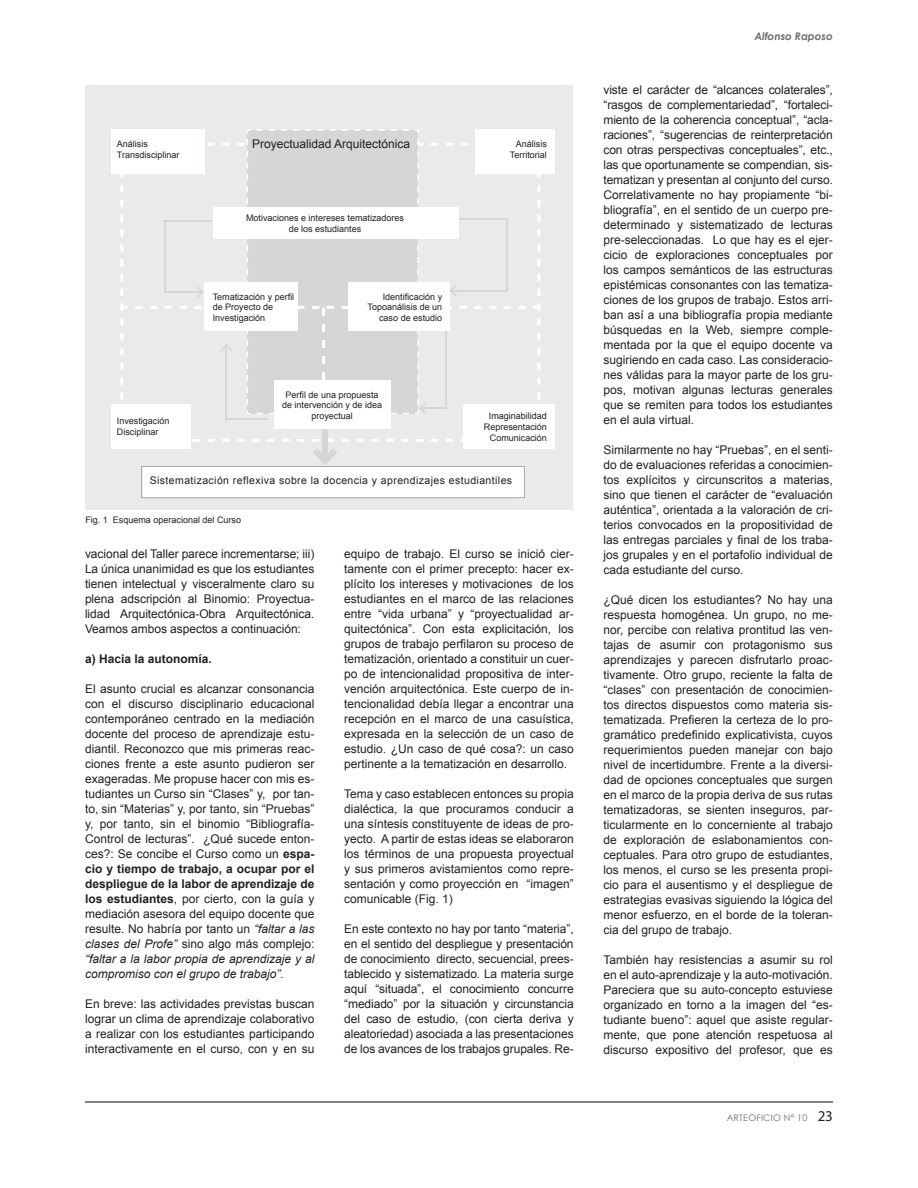
<style>
.page{position:relative;width:918px;height:1188px;background:#fff}
.page>*{position:absolute;margin:0;border:0;box-sizing:border-box;transform-origin:0 0}
.t1{font:12px/15px "Arial";color:#231f20;text-align:justify}
.t2{font:700 12px "Arial";color:#231f20}
.t3{font:10.5px "Arial";letter-spacing:.04em;color:#231f20}
.t4{font:italic 700 10.5px "Century Gothic";color:#6c6d70}
.t5{font:9px/10.8px "Arial";color:#231f20;text-align:right}
.t6{font:9px "Century Gothic";letter-spacing:.025em;color:#6c6d70}
.s1{font-weight:700}
.s2{font-style:italic}
.s3{font-family:"Myriad Pro";font-size:15px;color:#231f20}
</style>
<div class="page">
<hr style="left:85px;top:1101px;width:748px;height:2px;background:#808285">
<div style="left:86px;top:85px;width:487px;height:425px;background:#e9eaeb"></div>
<svg style="left:120px;top:143px;width:420px;height:299px"></svg>
<div style="left:142px;top:466px;width:383px;height:32px;background:#fff"></div>
<div style="left:111px;top:130px;width:94px;height:44px;background:#fff"></div>
<div style="left:475px;top:130px;width:80px;height:44px;background:#fff"></div>
<div style="left:111px;top:404px;width:79px;height:44px;background:#fff"></div>
<div style="left:463px;top:404px;width:92px;height:44px;background:#fff"></div>
<svg style="left:237px;top:143px;width:10px;height:14px"></svg>
<svg style="left:419px;top:143px;width:4px;height:14px"></svg>
<div style="left:247px;top:129px;width:172px;height:285px;background:#d5d6d8"></div>
<div style="left:213px;top:207px;width:246px;height:32px;background:#fff"></div>
<div style="left:205px;top:282px;width:93px;height:49px;background:#fff"></div>
<div style="left:348px;top:282px;width:101px;height:49px;background:#fff"></div>
<div style="left:274px;top:380px;width:117px;height:49px;background:#fff"></div>
<svg style="left:120px;top:303px;width:8px;height:8px"></svg>
<svg style="left:135px;top:306px;width:7px;height:3px"></svg>
<svg style="left:150px;top:306px;width:7px;height:3px"></svg>
<svg style="left:165px;top:306px;width:7px;height:3px"></svg>
<svg style="left:179px;top:306px;width:8px;height:3px"></svg>
<svg style="left:194px;top:306px;width:7px;height:3px"></svg>
<svg style="left:298px;top:306px;width:7px;height:3px"></svg>
<svg style="left:341px;top:306px;width:7px;height:3px"></svg>
<svg style="left:459px;top:306px;width:8px;height:3px"></svg>
<svg style="left:474px;top:306px;width:7px;height:3px"></svg>
<svg style="left:489px;top:306px;width:7px;height:3px"></svg>
<svg style="left:504px;top:306px;width:7px;height:3px"></svg>
<svg style="left:518px;top:306px;width:8px;height:3px"></svg>
<svg style="left:533px;top:303px;width:7px;height:8px"></svg>
<svg style="left:312px;top:306px;width:22px;height:10px"></svg>
<svg style="left:322px;top:324px;width:3px;height:8px"></svg>
<svg style="left:322px;top:340px;width:3px;height:8px"></svg>
<svg style="left:322px;top:356px;width:3px;height:8px"></svg>
<svg style="left:322px;top:372px;width:3px;height:8px"></svg>
<div style="left:322px;top:430px;width:6px;height:31px;background:#d5d6d8"></div>
<svg style="left:313px;top:449px;width:24px;height:16px"></svg>
<hr style="left:164px;top:220px;width:48px;height:2px;background:#d5d6d8">
<hr style="left:164px;top:220px;width:1px;height:72px;background:#d5d6d8">
<hr style="left:164px;top:292px;width:39px;height:1px;background:#d5d6d8">
<svg style="left:196px;top:286px;width:8px;height:13px"></svg>
<hr style="left:459px;top:219px;width:49px;height:1px;background:#d5d6d8">
<hr style="left:506px;top:219px;width:2px;height:72px;background:#d5d6d8">
<hr style="left:451px;top:290px;width:57px;height:2px;background:#d5d6d8">
<svg style="left:449px;top:285px;width:8px;height:12px"></svg>
<hr style="left:445px;top:332px;width:2px;height:76px;background:#d5d6d8">
<svg style="left:417px;top:399px;width:30px;height:15px"></svg>
<hr style="left:227px;top:419px;width:41px;height:1px;background:#d5d6d8">
<hr style="left:225px;top:345px;width:2px;height:75px;background:#d5d6d8">
<svg style="left:220px;top:344px;width:12px;height:8px"></svg>
<p class="t5" style="left:117px;top:139px;width:33px">Análisis</p>
<p class="t1" style="left:252px;top:137px;width:160px">Proyectualidad Arquitectónica</p>
<p class="t5" style="left:117px;top:150px;width:64px">Transdisciplinar</p>
<p class="t5" style="left:510px;top:139px;width:38px">Análisis<br>Territorial</p>
<p class="t5" style="left:246px;top:212px;width:160px;text-align:center">Motivaciones e intereses tematizadores de los estudiantes</p>
<p class="t5" style="left:213px;top:291px;width:83px;text-align:left">Tematización y perfil de Proyecto de<br>Investigación</p>
<p class="t5" style="left:368px;top:291px;width:76px">Identificación y<br>Topoanálisis de un caso de estudio</p>
<p class="t5" style="left:282px;top:389px;width:102px;text-align:center">Perfil de una propuesta de intervención y de idea proyectual</p>
<p class="t5" style="left:117px;top:415px;width:54px;text-align:left">Investigación<br>Disciplinar</p>
<p class="t5" style="left:484px;top:411px;width:65px">Imaginabilidad<br>Representación<br>Comunicación</p>
<p class="t3" style="left:150px;top:474px;width:364px">Sistematización reflexiva sobre la docencia y aprendizajes estudiantiles</p>
<p class="t5" style="left:85px;top:514px;width:157px">Fig. 1 Esquema operacional del Curso</p>
<p class="t1" style="left:85px;top:546px;width:231px">vacional del Taller parece incrementarse; iii)<br>La única unanimidad es que los estudiantes tienen intelectual y visceralmente claro su plena adscripción al Binomio: Proyectua&shy;lidad Arquitectónica-Obra Arquitectónica.<br>Veamos ambos aspectos a continuación:</p>
<p class="t2" style="left:85px;top:651px;width:128px">a) Hacia la autonomía.</p>
<p class="t1" style="left:85px;top:681px;width:231px">El asunto crucial es alcanzar consonancia con el discurso disciplinario educacional contemporáneo centrado en la mediación docente del proceso de aprendizaje estu&shy;diantil. Reconozco que mis primeras reac&shy;ciones frente a este asunto pudieron ser exageradas. Me propuse hacer con mis es&shy;tudiantes un Curso sin “Clases” y, por tan&shy;to, sin “Materias” y, por tanto, sin “Pruebas” y, por tanto, sin el binomio “Bibliografía-Control de lecturas”. ¿Qué sucede enton&shy;ces?: Se concibe el Curso como un <span class="s1">espa&shy;cio y tiempo de trabajo, a ocupar por el despliegue de la labor de aprendizaje de los estudiantes</span>, por cierto, con la guía y mediación asesora del equipo docente que resulte. No habría por tanto un <span class="s2">“faltar a las clases del Profe”</span> sino algo más complejo: <span class="s2">“faltar a la labor propia de aprendizaje y al compromiso con el grupo de trabajo”.</span></p>
<p class="t1" style="left:85px;top:996px;width:231px">En breve: las actividades previstas buscan lograr un clima de aprendizaje colaborativo a realizar con los estudiantes participando interactivamente en el curso, con y en su</p>
<p class="t1" style="left:344px;top:546px;width:231px">equipo de trabajo. El curso se inició cier&shy;tamente con el primer precepto: hacer ex&shy;plícito los intereses y motivaciones de los estudiantes en el marco de las relaciones entre “vida urbana” y “proyectualidad ar&shy;quitectónica”. Con esta explicitación, los grupos de trabajo perfilaron su proceso de tematización, orientado a constituir un cuer&shy;po de intencionalidad propositiva de inter&shy;vención arquitectónica. Este cuerpo de in&shy;tencionalidad debía llegar a encontrar una recepción en el marco de una casuística, expresada en la selección de un caso de estudio. ¿Un caso de qué cosa?: un caso pertinente a la tematización en desarrollo.</p>
<p class="t1" style="left:344px;top:786px;width:231px">Tema y caso establecen entonces su propia dialéctica, la que procuramos conducir a una síntesis constituyente de ideas de pro&shy;yecto. A partir de estas ideas se elaboraron los términos de una propuesta proyectual y sus primeros avistamientos como repre&shy;sentación y como proyección en “imagen” comunicable (Fig. 1)</p>
<p class="t1" style="left:344px;top:921px;width:231px">En este contexto no hay por tanto “materia”, en el sentido del despliegue y presentación de conocimiento directo, secuencial, prees&shy;tablecido y sistematizado. La materia surge aquí “situada”, el conocimiento concurre “mediado” por la situación y circunstancia del caso de estudio, (con cierta deriva y aleatoriedad) asociada a las presentaciones de los avances de los trabajos grupales. Re-</p>
<p class="t4" style="left:754px;top:29px;width:80px">Alfonso Raposo</p>
<p class="t1" style="left:603px;top:82px;width:231px">viste el carácter de “alcances colaterales”, “rasgos de complementariedad”, “fortaleci&shy;miento de la coherencia conceptual”, “acla&shy;raciones”, “sugerencias de reinterpretación con otras perspectivas conceptuales”, etc., las que oportunamente se compendian, sis&shy;tematizan y presentan al conjunto del curso.<br>Correlativamente no hay propiamente “bi&shy;bliografía”, en el sentido de un cuerpo pre&shy;determinado y sistematizado de lecturas pre-seleccionadas. Lo que hay es el ejer&shy;cicio de exploraciones conceptuales por los campos semánticos de las estructuras epistémicas consonantes con las tematiza&shy;ciones de los grupos de trabajo. Estos arri&shy;ban así a una bibliografía propia mediante búsquedas en la Web, siempre comple&shy;mentada por la que el equipo docente va sugiriendo en cada caso. Las consideracio&shy;nes válidas para la mayor parte de los gru&shy;pos, motivan algunas lecturas generales que se remiten para todos los estudiantes en el aula virtual.</p>
<p class="t1" style="left:603px;top:442px;width:231px">Similarmente no hay “Pruebas”, en el senti&shy;do de evaluaciones referidas a conocimien&shy;tos explícitos y circunscritos a materias, sino que tienen el carácter de “evaluación auténtica”, orientada a la valoración de cri&shy;terios convocados en la propositividad de las entregas parciales y final de los traba&shy;jos grupales y en el portafolio individual de cada estudiante del curso.</p>
<p class="t1" style="left:603px;top:592px;width:231px">¿Qué dicen los estudiantes? No hay una respuesta homogénea. Un grupo, no me&shy;nor, percibe con relativa prontitud las ven&shy;tajas de asumir con protagonismo sus aprendizajes y parecen disfrutarlo proac&shy;tivamente. Otro grupo, reciente la falta de “clases” con presentación de conocimien&shy;tos directos dispuestos como materia sis&shy;tematizada. Prefieren la certeza de lo pro&shy;gramático predefinido explicativista, cuyos requerimientos pueden manejar con bajo nivel de incertidumbre. Frente a la diversi&shy;dad de opciones conceptuales que surgen en el marco de la propia deriva de sus rutas tematizadoras, se sienten inseguros, par&shy;ticularmente en lo concerniente al trabajo de exploración de eslabonamientos con&shy;ceptuales. Para otro grupo de estudiantes, los menos, el curso se les presenta propi&shy;cio para el ausentismo y el despliegue de estrategias evasivas siguiendo la lógica del menor esfuerzo, en el borde de la toleran&shy;cia del grupo de trabajo.</p>
<p class="t1" style="left:603px;top:952px;width:231px">También hay resistencias a asumir su rol en el auto-aprendizaje y la auto-motivación.<br>Pareciera que su auto-concepto estuviese organizado en torno a la imagen del “es&shy;tudiante bueno”: aquel que asiste regular&shy;mente, que pone atención respetuosa al discurso expositivo del profesor, que es</p>
<p class="t6" style="left:727px;top:1112px;width:108px">ARTEOFICIO N° 10 <span class="s3">23</span></p>
</div>
